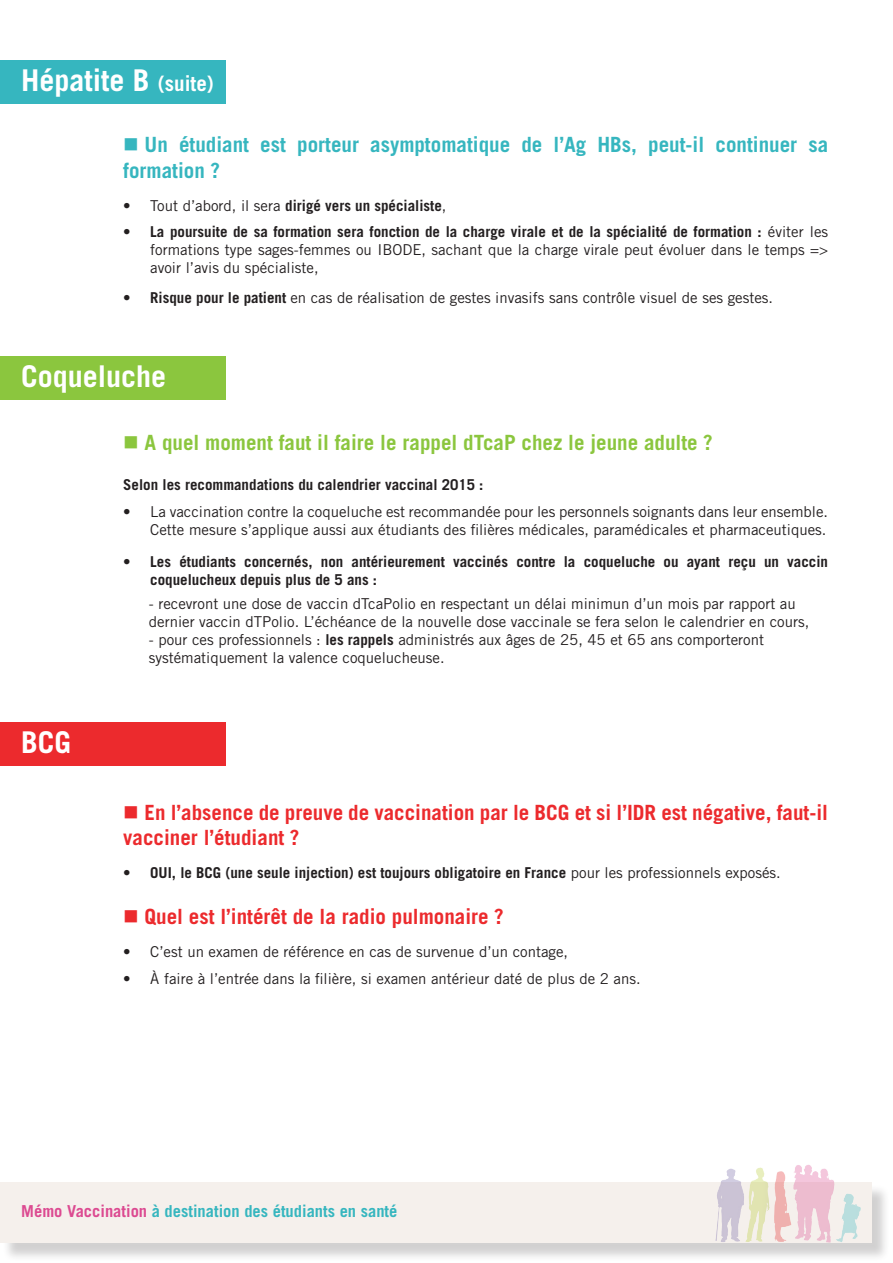
<style>
.page{position:relative;width:893px;height:1263px;background:#fff}
.page>*{position:absolute;margin:0;border:0;box-sizing:border-box;transform-origin:0 0}
.t1{font:700 30px "Trade Gothic LT Std";color:#fff}
.t2{font:700 21px/25.2px "Trade Gothic LT Std";color:#ec2a2d}
.t3{font:700 21px/25.2px "Trade Gothic LT Std";color:#36b6bf}
.t4{font:700 21px "Trade Gothic LT Std";color:#8bc63e}
.t5{font:700 16.5px "Trade Gothic LT Std";color:#36b6bf}
.t6{font:15px/18px "Trade Gothic LT Std";color:#231f20}
.t7{font:700 15px/18px "Trade Gothic LT Std";color:#231f20}
.s1{font-size:21px}
.s2{font-weight:400}
.s3{font-weight:700}
.s4{color:#dc4a91}
</style>
<div class="page">
<div style="left:0;top:60px;width:225px;height:43px;background:#36b6bf"></div>
<div style="left:0;top:356px;width:225px;height:44px;background:#8bc63e"></div>
<div style="left:0;top:722px;width:225px;height:43px;background:#ec2a2d"></div>
<div style="left:2px;top:1184px;width:889px;height:78px;background:#231f20;opacity:.21"></div>
<div style="left:0;top:1182px;width:872px;height:61px;background:#f5f0ec"></div>
<img style="left:715px;top:1165px;width:146px;height:78px">
<p class="t1" style="left:21px;top:62px;width:194px">Hépatite B <span class="s1">(suite)</span></p>
<p class="t3" style="left:123px;top:132px;width:706px;text-indent:21px">Un étudiant est porteur asymptomatique de l’Ag HBs, peut-il continuer sa formation ?</p>
<p class="t7" style="left:123px;top:196px;width:325px"><span class="s2">• Tout d’abord, il sera</span> dirigé vers un spécialiste<span class="s2">,</span></p>
<p class="t6" style="left:150px;top:222px;width:679px;text-align:justify;text-indent:-27px"><span class="s3">• La poursuite de sa formation sera fonction de la charge virale et de la spécialité de formation :</span> éviter les formations type sages-femmes ou IBODE, sachant que la charge virale peut évoluer dans le temps =&gt; avoir l’avis du spécialiste,</p>
<p class="t6" style="left:123px;top:289px;width:651px"><span class="s3">• Risque pour le patient</span> en cas de réalisation de gestes invasifs sans contrôle visuel de ses gestes.</p>
<p class="t1" style="left:21px;top:358px;width:147px">Coqueluche</p>
<p class="t1" style="left:21px;top:724px;width:52px">BCG</p>
<p class="t4" style="left:145px;top:430px;width:570px">A quel moment faut il faire le rappel dTcaP chez le jeune adulte ?</p>
<p class="t7" style="left:123px;top:475px;width:362px">Selon les recommandations du calendrier vaccinal 2015 :</p>
<p class="t6" style="left:123px;top:502px;width:706px;text-align:right">• La vaccination contre la coqueluche est recommandée pour les personnels soignants dans leur ensemble.<br>Cette mesure s’applique aussi aux étudiants des filières médicales, paramédicales et pharmaceutiques.</p>
<p class="t7" style="left:150px;top:552px;width:679px;text-indent:-27px">• Les étudiants concernés, non antérieurement vaccinés contre la coqueluche ou ayant reçu un vaccin coquelucheux depuis plus de 5 ans :</p>
<p class="t6" style="left:149px;top:595px;width:662px">- recevront une dose de vaccin dTcaPolio en respectant un délai minimun d’un mois par rapport au dernier vaccin dTPolio. L’échéance de la nouvelle dose vaccinale se fera selon le calendrier en cours,</p>
<p class="t6" style="left:149px;top:631px;width:617px">- pour ces professionnels : <span class="s3">les rappels</span> administrés aux âges de 25, 45 et 65 ans comporteront systématiquement la valence coquelucheuse.</p>
<p class="t2" style="left:123px;top:799px;width:706px;text-indent:21px">En l’absence de preuve de vaccination par le BCG et si l’IDR est négative, faut-il vacciner l’étudiant ?</p>
<p class="t7" style="left:123px;top:863px;width:659px">• OUI, le BCG (une seule injection) est toujours obligatoire en France <span class="s2">pour les professionnels exposés.</span></p>
<p class="t2" style="left:145px;top:904px;width:361px">Quel est l’intérêt de la radio pulmonaire ?</p>
<p class="t6" style="left:123px;top:943px;width:446px">• C’est un examen de référence en cas de survenue d’un contage,</p>
<p class="t6" style="left:123px;top:969px;width:519px">• À faire à l’entrée dans la filière, si examen antérieur daté de plus de 2 ans.</p>
<p class="t5" style="left:21px;top:1201px;width:378px"><span class="s4">Mémo Vaccination</span> à destination des étudiants en santé</p>
</div>
